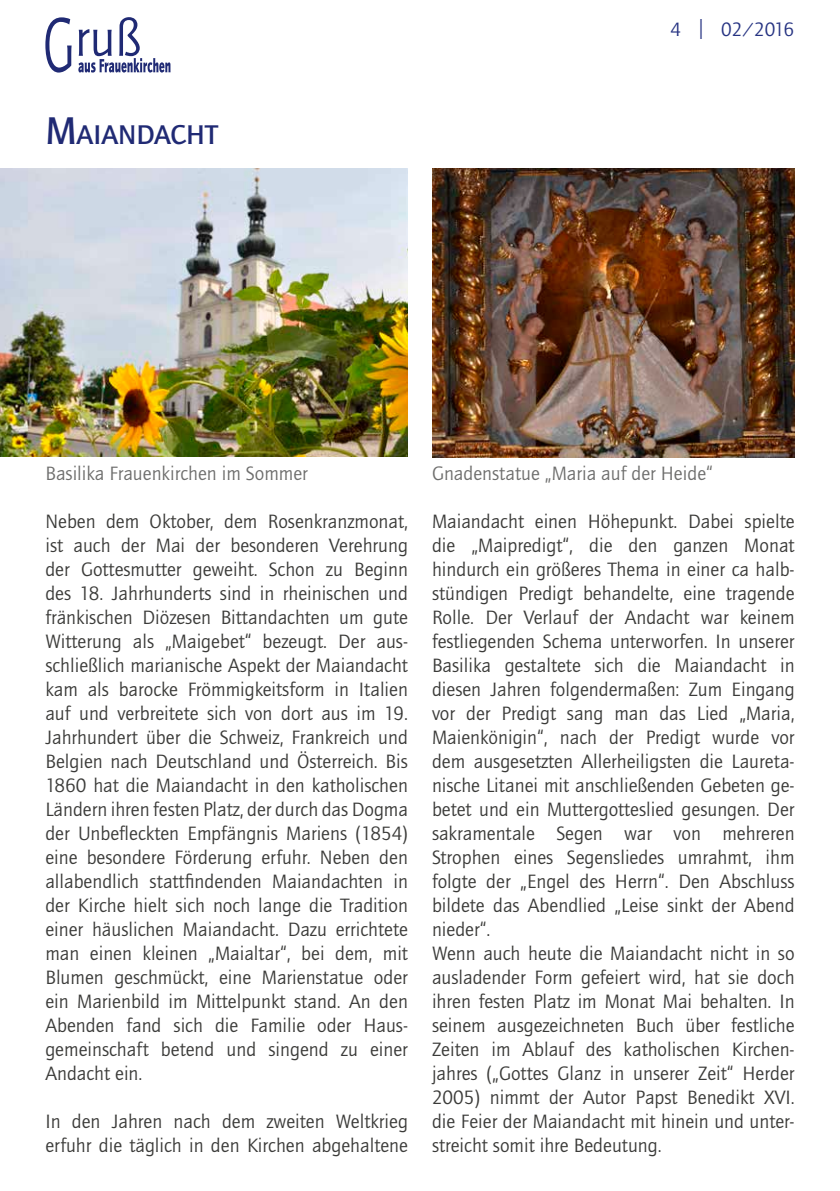
<style>
.page{position:relative;width:840px;height:1191px;background:#fff}
.page>*{position:absolute;margin:0;border:0;box-sizing:border-box;transform-origin:0 0}
.t1{font:28px "Quay Sans Md ITC";color:#202a74}
.t2{font:20px/24px "Quay Sans ITC";color:#3b3b39}
.t3{font:20px "Quay Sans ITC";color:#6e6e6d}
.t4{font:20px "Quay Sans ITC";letter-spacing:-.03em;color:#263382}
.s1{font-size:40px}
</style>
<div class="page">
<svg style="left:45px;top:17px;width:27px;height:56px"></svg>
<svg style="left:78px;top:17px;width:92px;height:56px"></svg>
<img style="left:432px;top:168px;width:361px;height:290px">
<img style="left:0;top:168px;width:408px;height:288px">
<h1 class="t1" style="left:45px;top:119px;width:174px"><span class="s1">M</span>AIANDACHT</h1>
<p class="t4" style="left:670px;top:19px;width:125px">4 | 02/2016</p>
<p class="t3" style="left:45px;top:462px;width:264px">Basilika Frauenkirchen im Sommer</p>
<p class="t3" style="left:432px;top:462px;width:282px">Gnadenstatue „Maria auf der Heide“</p>
<p class="t2" style="left:45px;top:510px;width:364px;text-align:justify">Neben dem Oktober, dem Rosenkranzmonat, ist auch der Mai der besonderen Verehrung der Gottesmutter geweiht. Schon zu Beginn des 18. Jahrhunderts sind in rheinischen und fränkischen Diözesen Bittandachten um gute Witterung als „Maigebet“ bezeugt. Der aus&shy;schließlich marianische Aspekt der Maiandacht kam als barocke Frömmigkeitsform in Italien auf und verbreitete sich von dort aus im 19.<br>Jahrhundert über die Schweiz, Frankreich und Belgien nach Deutschland und Österreich. Bis 1860 hat die Maiandacht in den katholischen Ländern ihren festen Platz, der durch das Dogma der Unbefleckten Empfängnis Mariens (1854) eine besondere Förderung erfuhr. Neben den allabendlich stattfindenden Maiandachten in der Kirche hielt sich noch lange die Tradition einer häuslichen Maiandacht. Dazu errichtete man einen kleinen „Maialtar“, bei dem, mit Blumen geschmückt, eine Marienstatue oder ein Marienbild im Mittelpunkt stand. An den Abenden fand sich die Familie oder Haus&shy;gemeinschaft betend und singend zu einer Andacht ein.</p>
<p class="t2" style="left:45px;top:1110px;width:364px">In den Jahren nach dem zweiten Weltkrieg erfuhr die täglich in den Kirchen abgehaltene</p>
<p class="t2" style="left:432px;top:510px;width:364px">Maiandacht einen Höhepunkt. Dabei spielte die „Maipredigt“, die den ganzen Monat hindurch ein größeres Thema in einer ca halb&shy;stündigen Predigt behandelte, eine tragende Rolle. Der Verlauf der Andacht war keinem festliegenden Schema unterworfen. In unserer Basilika gestaltete sich die Maiandacht in diesen Jahren folgendermaßen: Zum Eingang vor der Predigt sang man das Lied „Maria, Maienkönigin“, nach der Predigt wurde vor dem ausgesetzten Allerheiligsten die Laureta&shy;nische Litanei mit anschließenden Gebeten ge&shy;betet und ein Muttergotteslied gesungen. Der sakramentale Segen war von mehreren Strophen eines Segensliedes umrahmt, ihm folgte der „Engel des Herrn“. Den Abschluss bildete das Abendlied „Leise sinkt der Abend nieder“.<br>Wenn auch heute die Maiandacht nicht in so ausladender Form gefeiert wird, hat sie doch ihren festen Platz im Monat Mai behalten. In seinem ausgezeichneten Buch über festliche Zeiten im Ablauf des katholischen Kirchen&shy;jahres („Gottes Glanz in unserer Zeit“ Herder 2005) nimmt der Autor Papst Benedikt XVI. die Feier der Maiandacht mit hinein und unter&shy;streicht somit ihre Bedeutung.</p>
</div>
